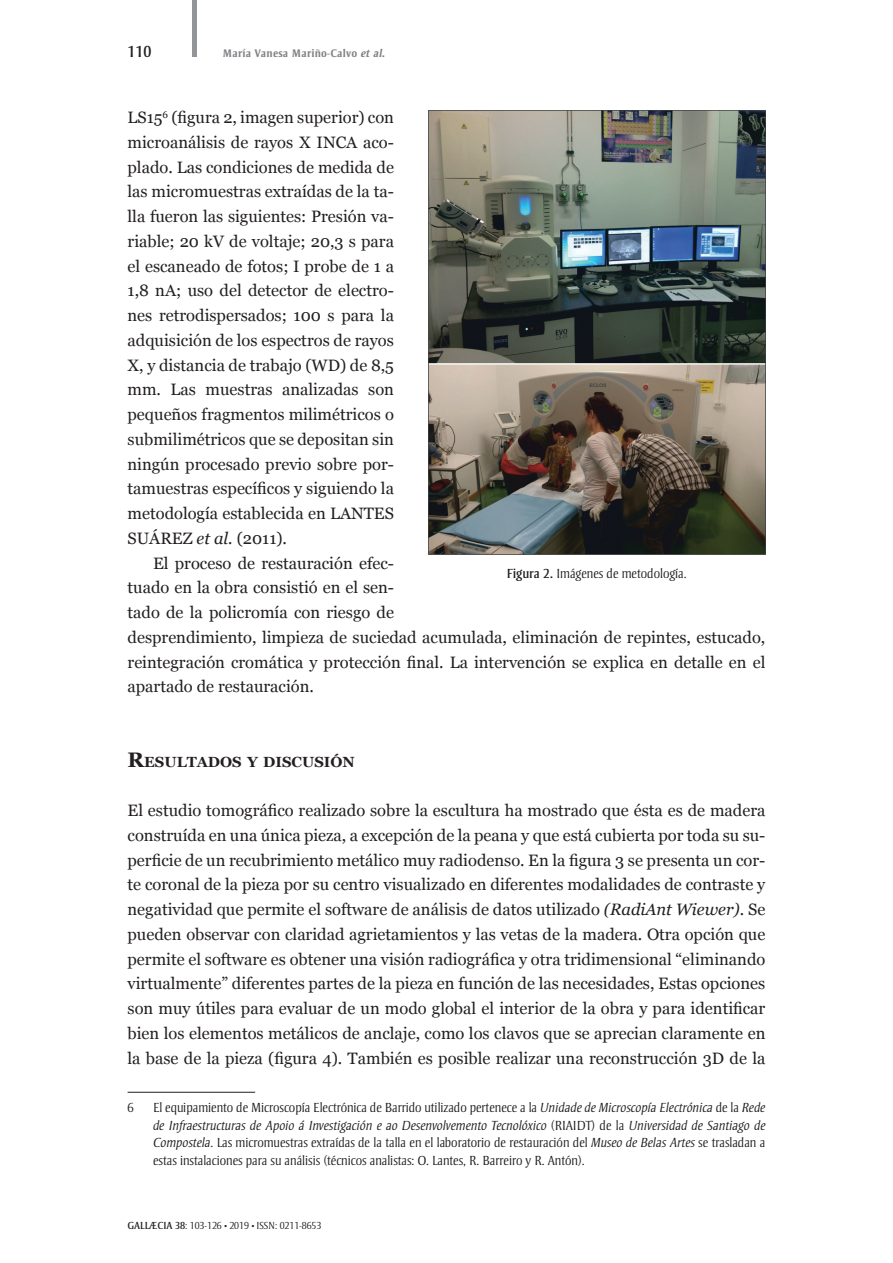
<style>
.page{position:relative;width:893px;height:1263px;background:#fff}
.page>*{position:absolute;margin:0;border:0;box-sizing:border-box;transform-origin:0 0}
.t1{font:16.5px/24.8px "Georgia";color:#231f20;text-align:justify}
.t2{font:16.5px "Strayhorn";color:#231f20}
.t3{font:700 14.7px "Georgia";color:#231f20}
.t4{font:300 13.5px/17.7px "Strayhorn";color:#231f20;text-align:justify}
.t5{font:700 11.25px "Strayhorn";letter-spacing:.025em;color:#808285}
.t6{font:300 10.5px "Strayhorn";color:#231f20}
.s1{font-style:italic}
.s2{font-weight:400}
.s3{font-size:21px}
.s4{font-size:9px}
</style>
<div class="page">
<hr style="left:192px;top:0;width:4px;height:56px;background:#939598">
<hr style="left:128px;top:1092px;width:127px;height:1px;background:#231f20">
<img style="left:428px;top:111px;width:337px;height:444px">
<p class="t2" style="left:128px;top:43px;width:25px">110</p>
<p class="t5" style="left:223px;top:47px;width:164px">María Vanesa Mariño-Calvo <span class="s1">et al.</span></p>
<p class="t1" style="left:128px;top:105px;width:268px">LS15<sup>6</sup> (figura 2, imagen superior) con microanálisis de rayos X INCA aco&shy;plado. Las condiciones de medida de las micromuestras extraídas de la ta&shy;lla fueron las siguientes: Presión va&shy;riable; 20 kV de voltaje; 20,3 s para el escaneado de fotos; I probe de 1 a 1,8 nA; uso del detector de electro&shy;nes retrodispersados; 100 s para la adquisición de los espectros de rayos X, y distancia de trabajo (WD) de 8,5 mm. Las muestras analizadas son pequeños fragmentos milimétricos o submilimétricos que se depositan sin ningún procesado previo sobre por&shy;tamuestras específicos y siguiendo la metodología establecida en LANTES SUÁREZ <span class="s1">et al.</span> (2011).</p>
<p class="t1" style="left:128px;top:551px;width:639px;text-align:left;text-indent:26px">El proceso de restauración efec-<br>tuado en la obra consistió en el sen-<br>tado de la policromía con riesgo de<br>desprendimiento, limpieza de suciedad acumulada, eliminación de repintes, estucado, reintegración cromática y protección final. La intervención se explica en detalle en el apartado de restauración.</p>
<p class="t4" style="left:507px;top:565px;width:181px"><span class="s2">Figura 2.</span> Imágenes de metodología.</p>
<p class="t3" style="left:128px;top:752px;width:229px"><span class="s3">R</span>ESULTADOS Y DISCUSIÓN</p>
<p class="t1" style="left:128px;top:798px;width:639px">El estudio tomográfico realizado sobre la escultura ha mostrado que ésta es de madera construída en una única pieza, a excepción de la peana y que está cubierta por toda su su&shy;perficie de un recubrimiento metálico muy radiodenso. En la figura 3 se presenta un cor&shy;te coronal de la pieza por su centro visualizado en diferentes modalidades de contraste y negatividad que permite el software de análisis de datos utilizado <span class="s1">(RadiAnt Wiewer)</span>. Se pueden observar con claridad agrietamientos y las vetas de la madera. Otra opción que permite el software es obtener una visión radiográfica y otra tridimensional “eliminando virtualmente” diferentes partes de la pieza en función de las necesidades, Estas opciones son muy útiles para evaluar de un modo global el interior de la obra y para identificar bien los elementos metálicos de anclaje, como los clavos que se aprecian claramente en la base de la pieza (figura 4). También es posible realizar una reconstrucción 3D de la</p>
<p class="t4" style="left:128px;top:1099px;width:8px">6</p>
<p class="t4" style="left:153px;top:1099px;width:614px">El equipamiento de Microscopía Electrónica de Barrido utilizado pertenece a la <span class="s1">Unidade de Microscopía Electrónica</span> de la <span class="s1">Rede de Infraestructuras de Apoio á Investigación e ao Desenvolvemento Tecnolóxico</span> (RIAIDT) de la <span class="s1">Universidad de Santiago de Compostela</span>. Las micromuestras extraídas de la talla en el laboratorio de restauración del <span class="s1">Museo de Belas Artes</span> se trasladan a estas instalaciones para su análisis (técnicos analistas: O. Lantes, R. Barreiro y R. Antón).</p>
<p class="t6" style="left:128px;top:1219px;width:195px"><span class="s2">GALLÆCIA 38</span>: 103-126 <span class="s4">•</span> 2019 <span class="s4">•</span> ISSN: 0211-8653</p>
</div>
